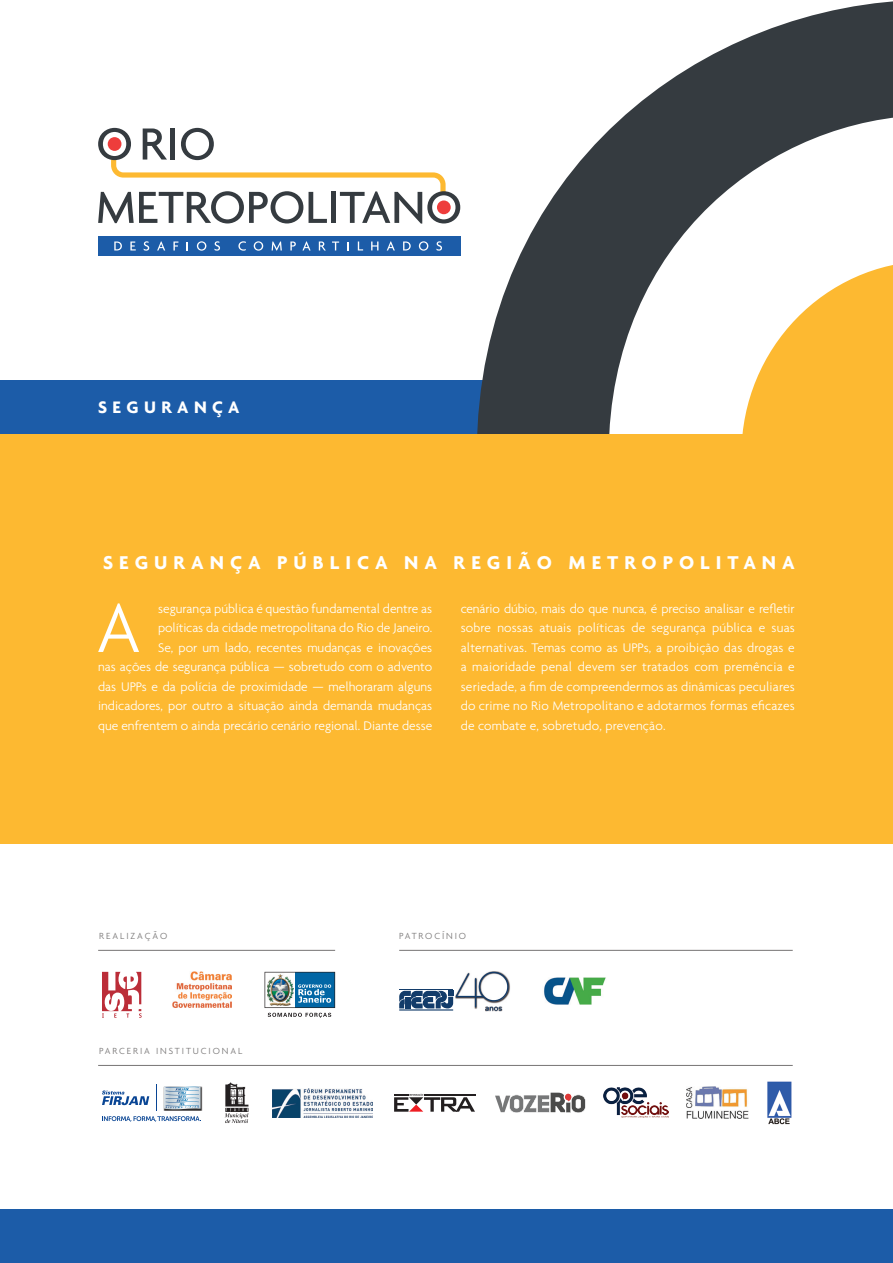
<style>
.page{position:relative;width:893px;height:1263px;background:#fff}
.page>*{position:absolute;margin:0;border:0;box-sizing:border-box;transform-origin:0 0}
.t1{font:300 74.7px "Agenda";color:#fff}
.t2{font:700 20.1px "Agenda";letter-spacing:.3em;color:#fff}
.t3{font:700 18px "Agenda";letter-spacing:.3em;color:#fff}
.t4{font:300 13.5px/19.5px "Agenda";color:#fff;text-align:right}
.t5{font:300 9.6px "Agenda";letter-spacing:.2em;color:#767474}
</style>
<div class="page">
<div style="left:0;top:381px;width:519px;height:74px;background:#1c5ca8"></div>
<svg style="left:477px;top:1px;width:416px;height:433px"></svg>
<svg style="left:98px;top:128px;width:362px;height:96px"></svg>
<div style="left:98px;top:237px;width:362px;height:19px;background:#1c5ca8"></div>
<svg style="left:114px;top:241px;width:8px;height:9px"></svg>
<svg style="left:130px;top:241px;width:6px;height:9px"></svg>
<svg style="left:144px;top:241px;width:5px;height:10px"></svg>
<svg style="left:157px;top:241px;width:8px;height:9px"></svg>
<svg style="left:173px;top:241px;width:5px;height:9px"></svg>
<svg style="left:197px;top:241px;width:9px;height:10px"></svg>
<svg style="left:214px;top:241px;width:6px;height:10px"></svg>
<svg style="left:238px;top:241px;width:8px;height:10px"></svg>
<svg style="left:254px;top:241px;width:9px;height:10px"></svg>
<svg style="left:272px;top:241px;width:10px;height:10px"></svg>
<svg style="left:290px;top:241px;width:6px;height:9px"></svg>
<svg style="left:302px;top:241px;width:9px;height:9px"></svg>
<svg style="left:319px;top:241px;width:7px;height:9px"></svg>
<svg style="left:332px;top:241px;width:7px;height:9px"></svg>
<svg style="left:347px;top:242px;width:2px;height:8px"></svg>
<svg style="left:358px;top:241px;width:5px;height:9px"></svg>
<svg style="left:371px;top:241px;width:7px;height:9px"></svg>
<svg style="left:387px;top:241px;width:8px;height:9px"></svg>
<svg style="left:403px;top:241px;width:8px;height:9px"></svg>
<svg style="left:419px;top:241px;width:9px;height:10px"></svg>
<svg style="left:436px;top:241px;width:6px;height:10px"></svg>
<div style="left:0;top:434px;width:893px;height:410px;background:#fdb931"></div>
<div style="left:0;top:1210px;width:893px;height:53px;background:#1c5ca8"></div>
<svg style="left:102px;top:972px;width:40px;height:46px"></svg>
<img style="left:172px;top:972px;width:59px;height:35px">
<hr style="left:399px;top:950px;width:394px;height:1px;background:#767474">
<hr style="left:98px;top:1065px;width:695px;height:1px;background:#767474">
<img style="left:603px;top:1088px;width:65px;height:30px">
<img style="left:544px;top:977px;width:62px;height:28px">
<img style="left:272px;top:1088px;width:100px;height:29px">
<hr style="left:98px;top:950px;width:237px;height:1px;background:#767474">
<svg style="left:225px;top:1082px;width:23px;height:41px"></svg>
<img style="left:489px;top:971px;width:21px;height:24px">
<svg style="left:399px;top:972px;width:109px;height:39px"></svg>
<img style="left:686px;top:1087px;width:63px;height:32px">
<img style="left:201px;top:1086px;width:2px;height:25px">
<svg style="left:102px;top:1085px;width:99px;height:37px"></svg>
<svg style="left:495px;top:1092px;width:91px;height:21px"></svg>
<img style="left:265px;top:972px;width:70px;height:46px">
<svg style="left:394px;top:1094px;width:81px;height:18px"></svg>
<img style="left:767px;top:1081px;width:25px;height:44px">
<p class="t3" style="left:98px;top:396px;width:143px">SEGURANÇA</p>
<p class="t2" style="left:103px;top:550px;width:693px">SEGURANÇA PÚBLICA NA REGIÃO METROPOLITANA</p>
<p class="t1" style="left:96px;top:584px;width:46px">A</p>
<p class="t4" style="left:98px;top:599px;width:336px">segurança pública é questão fundamental dentre as<br>políticas da cidade metropolitana do Rio de Janeiro.<br>Se, por um lado, recentes mudanças e inovações<br>nas ações de segurança pública — sobretudo com o advento das UPPs e da polícia de proximidade — melhoraram alguns indicadores, por outro a situação ainda demanda mudanças que enfrentem o ainda precário cenário regional. Diante desse</p>
<p class="t4" style="left:461px;top:599px;width:336px;text-align:justify">cenário dúbio, mais do que nunca, é preciso analisar e refletir sobre nossas atuais políticas de segurança pública e suas alternativas. Temas como as UPPs, a proibição das drogas e a maioridade penal devem ser tratados com premência e seriedade, a fim de compreendermos as dinâmicas peculiares do crime no Rio Metropolitano e adotarmos formas eficazes de combate e, sobretudo, prevenção.</p>
<p class="t5" style="left:99px;top:930px;width:70px">REALIZAÇÃO</p>
<p class="t5" style="left:99px;top:1045px;width:145px">PARCERIA INSTITUCIONAL</p>
<p class="t5" style="left:399px;top:930px;width:68px">PATROCÍNIO</p>
</div>
